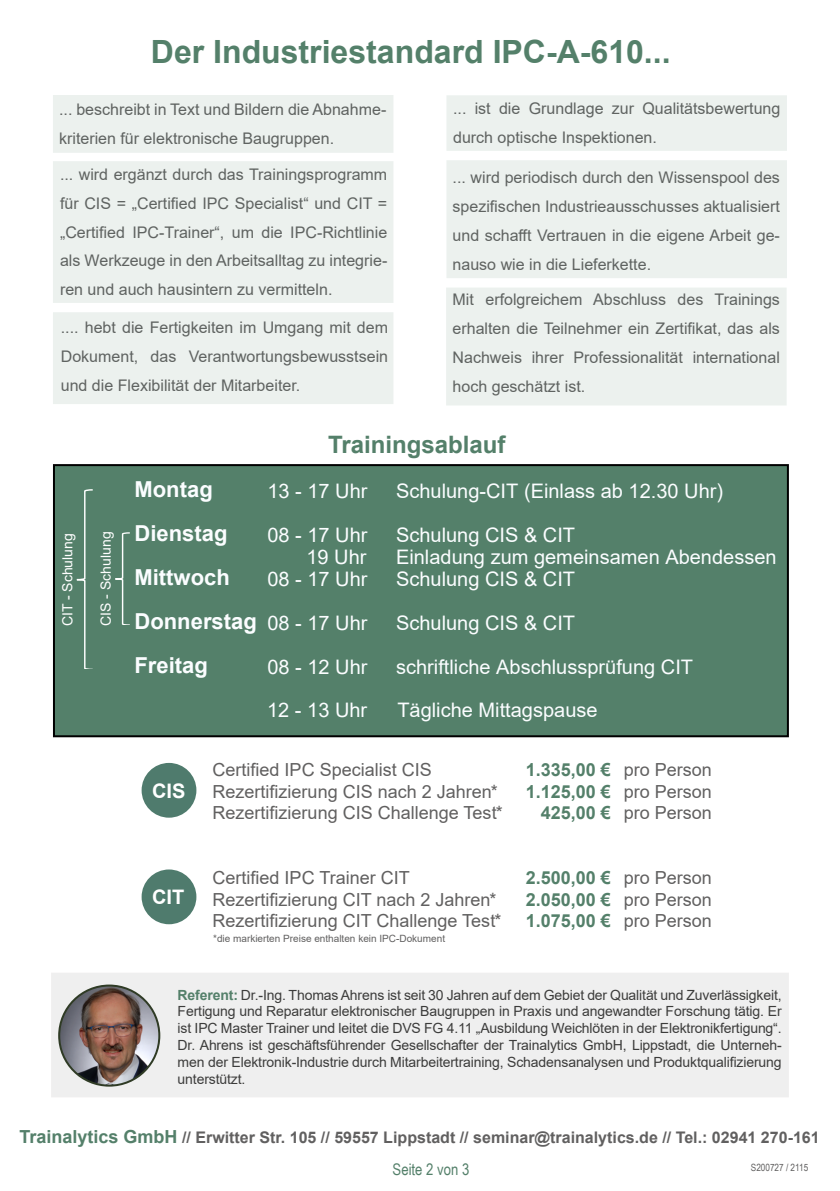
<style>
.page{position:relative;width:840px;height:1191px;background:#fff}
.page>*{position:absolute;margin:0;border:0;box-sizing:border-box;transform-origin:0 0}
.t1{font:700 32px "Arial";color:#54806a}
.t2{font:700 24px "Arial";color:#54806a}
.t3{font:700 22px/44px "Arial";color:#fbfdff}
.t4{font:20px/22px "Arial";color:#fbfdff;text-align:right}
.t5{font:700 20px "Arial";color:#fff}
.t6{font:18px/21.6px "Arial";color:#616060}
.t7{font:700 18px/21.6px "Arial";color:#54806a;text-align:right}
.t8{font:16px/28.8px "Arial";color:#616060;text-align:justify}
.t9{font:700 16px "Arial";color:#616060}
.t10{font:16px "Arial Narrow";color:#54806a}
.t11{font:14px/16.8px "Arial";letter-spacing:-.01em;color:#3c3c3b;text-align:justify}
.t12{font:14px "Arial";color:#fff}
.t13{font:10px "Arial";color:#616060}
.t14{font:10px "Arial Narrow";color:#616060}
.s1{font-weight:700;color:#54806a}
.s2{font-size:18px;color:#54806a}
</style>
<div class="page">
<div style="left:53px;top:161px;width:340px;height:142px;background:#ecf1ee"></div>
<div style="left:54px;top:465px;width:733px;height:271px;background:#54806a"></div>
<div style="left:53px;top:464px;width:735px;height:273px;border:2px solid #000"></div>
<svg style="left:115px;top:532px;width:14px;height:92px"></svg>
<svg style="left:76px;top:489px;width:16px;height:179px"></svg>
<div style="left:51px;top:972px;width:737px;height:125px;background:#efefef"></div>
<img style="left:59px;top:987px;width:100px;height:98px">
<div style="left:58px;top:984px;width:102px;height:102px;border:2px solid #2f3b25;border-radius:50%"></div>
<div style="left:446px;top:95px;width:340px;height:56px;background:#ecf1ee"></div>
<div style="left:446px;top:160px;width:340px;height:118px;background:#ecf1ee"></div>
<div style="left:141px;top:763px;width:55px;height:54px;background:#4f7b6d;border-radius:50%"></div>
<div style="left:141px;top:869px;width:55px;height:55px;background:#4f7b6d;border-radius:50%"></div>
<div style="left:446px;top:287px;width:340px;height:118px;background:#ecf1ee"></div>
<div style="left:53px;top:95px;width:340px;height:58px;background:#ecf1ee"></div>
<div style="left:53px;top:312px;width:340px;height:92px;background:#ecf1ee"></div>
<h1 class="t1" style="left:151px;top:29px;width:521px">Der Industriestandard IPC-A-610...</h1>
<p class="t8" style="left:453px;top:94px;width:328px">... ist die Grundlage zur Qualitätsbewertung durch optische Inspektionen.</p>
<p class="t8" style="left:452px;top:163px;width:328px">... wird periodisch durch den Wissenspool des spezifischen Industrieausschusses aktualisiert und schafft Vertrauen in die eigene Arbeit ge&shy;nauso wie in die Lieferkette.</p>
<p class="t8" style="left:59px;top:95px;width:328px">... beschreibt in Text und Bildern die Abnahme&shy;kriterien für elektronische Baugruppen.</p>
<p class="t8" style="left:60px;top:160px;width:328px">... wird ergänzt durch das Trainingsprogramm für CIS = „Certified IPC Specialist“ und CIT = „Certified IPC-Trainer“, um die IPC-Richtlinie als Werkzeuge in den Arbeitsalltag zu integrie&shy;ren und auch hausintern zu vermitteln.</p>
<p class="t8" style="left:452px;top:285px;width:328px">Mit erfolgreichem Abschluss des Trainings erhalten die Teilnehmer ein Zertifikat, das als Nachweis ihrer Professionalität international hoch geschätzt ist.</p>
<p class="t8" style="left:61px;top:313px;width:328px">.... hebt die Fertigkeiten im Umgang mit dem Dokument, das Verantwortungsbewusstsein und die Flexibilität der Mitarbeiter.</p>
<p class="t12" style="left:58px;top:626px;width:95px;rotate:-90deg">CIT - Schulung</p>
<p class="t12" style="left:96px;top:626px;width:96px;rotate:-90deg">CIS - Schulung</p>
<h2 class="t2" style="left:328px;top:428px;width:179px">Trainingsablauf</h2>
<h3 class="t3" style="left:134px;top:468px;width:124px">Montag<br>Dienstag<br>Mittwoch<br>Donnerstag<br>Freitag</h3>
<p class="t4" style="left:267px;top:480px;width:102px">13 - 17 Uhr</p>
<p class="t4" style="left:267px;top:524px;width:102px">08 - 17 Uhr<br>19 Uhr<br>08 - 17 Uhr</p>
<p class="t4" style="left:267px;top:612px;width:102px">08 - 17 Uhr</p>
<p class="t4" style="left:267px;top:656px;width:102px">08 - 12 Uhr</p>
<p class="t4" style="left:396px;top:480px;width:328px">Schulung-CIT (Einlass ab 12.30 Uhr)</p>
<p class="t4" style="left:396px;top:524px;width:382px;text-align:left">Schulung CIS &amp; CIT<br>Einladung zum gemeinsamen Abendessen<br>Schulung CIS &amp; CIT</p>
<p class="t4" style="left:396px;top:612px;width:180px">Schulung CIS &amp; CIT</p>
<p class="t4" style="left:396px;top:656px;width:298px">schriftliche Abschlussprüfung CIT</p>
<p class="t5" style="left:152px;top:776px;width:35px">CIS</p>
<p class="t5" style="left:152px;top:883px;width:34px">CIT</p>
<p class="t4" style="left:267px;top:698px;width:102px">12 - 13 Uhr</p>
<p class="t4" style="left:397px;top:698px;width:202px">Tägliche Mittagspause</p>
<p class="t6" style="left:212px;top:758px;width:292px">Certified IPC Specialist CIS<br>Rezertifizierung CIS nach 2 Jahren*<br>Rezertifizierung CIS Challenge Test*</p>
<p class="t7" style="left:525px;top:759px;width:87px">1.335,00 €<br>1.125,00 €<br>425,00 €</p>
<p class="t6" style="left:623px;top:758px;width:90px;text-align:justify">pro Person pro Person pro Person</p>
<p class="t6" style="left:212px;top:866px;width:290px">Certified IPC Trainer CIT<br>Rezertifizierung CIT nach 2 Jahren*<br>Rezertifizierung CIT Challenge Test*</p>
<p class="t13" style="left:213px;top:931px;width:233px">*die markierten Preise enthalten kein IPC-Dokument</p>
<p class="t7" style="left:525px;top:867px;width:87px;text-align:justify">2.500,00 € 2.050,00 € 1.075,00 €</p>
<p class="t6" style="left:623px;top:866px;width:90px;text-align:justify">pro Person pro Person pro Person</p>
<p class="t11" style="left:177px;top:986px;width:605px"><span class="s1">Referent:</span> Dr.-Ing. Thomas Ahrens ist seit 30 Jahren auf dem Gebiet der Qualität und Zuverlässigkeit, Fertigung und Reparatur elektronischer Baugruppen in Praxis und angewandter Forschung tätig. Er ist IPC Master Trainer und leitet die DVS FG 4.11 „Ausbildung Weichlöten in der Elektronikfertigung“.<br>Dr. Ahrens ist geschäftsführender Gesellschafter der Trainalytics GmbH, Lippstadt, die Unterneh&shy;men der Elektronik-Industrie durch Mitarbeitertraining, Schadensanalysen und Produktqualifizierung unterstützt.</p>
<p class="t9" style="left:19px;top:1126px;width:801px"><span class="s2">Trainalytics GmbH</span> // Erwitter Str. 105 // 59557 Lippstadt // seminar@trainalytics.de // Tel.: 02941 270-161</p>
<p class="t10" style="left:392px;top:1157px;width:78px">Seite 2 von 3</p>
<p class="t14" style="left:750px;top:1160px;width:59px">S200727 / 2115</p>
</div>
